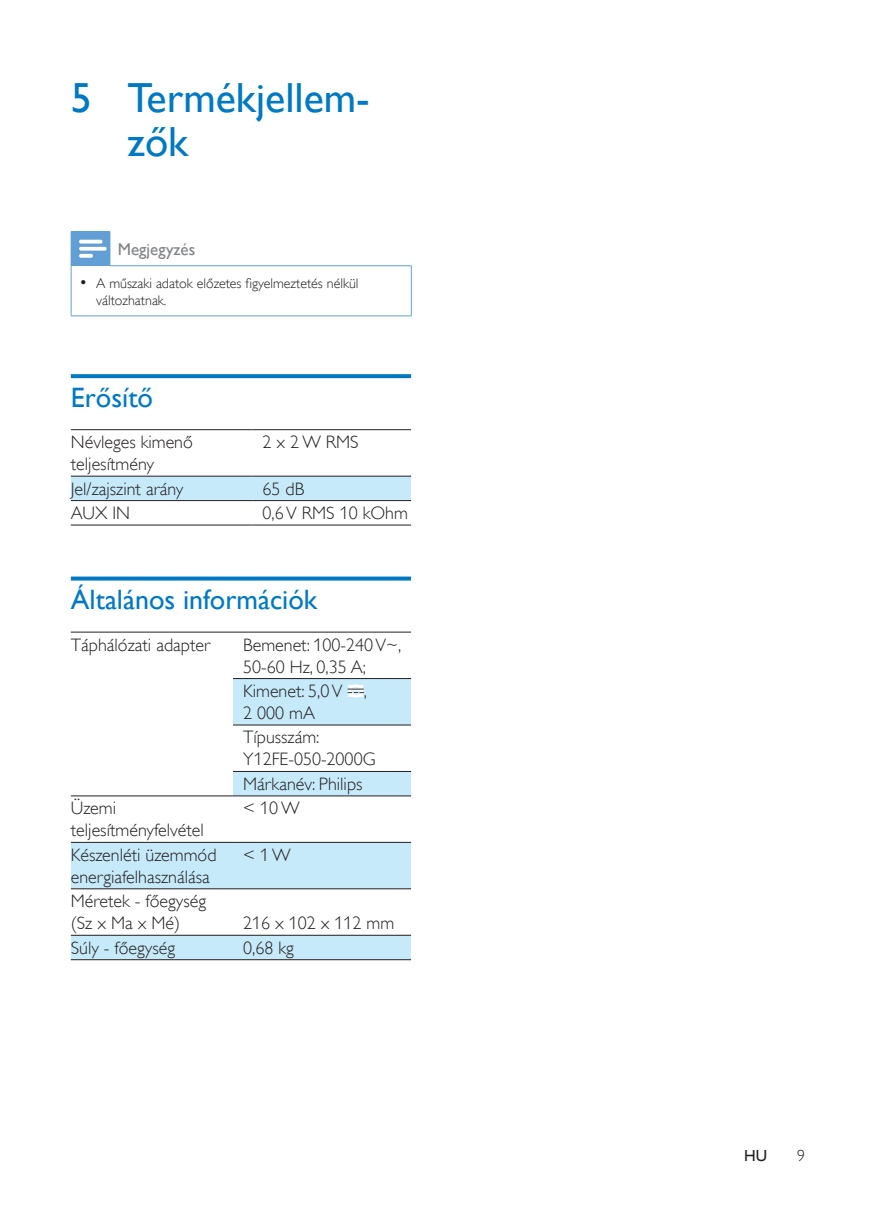
<style>
.page{position:relative;width:876px;height:1225px;background:#fff}
.page>*{position:absolute;margin:0;border:0;box-sizing:border-box;transform-origin:0 0}
.t1{font:42px/44px "Gill Sans Alt One WGL";color:#0079c2}
.t2{font:28px "Gill Sans Alt One WGL";color:#0079c2}
.t3{font:18px/22px "Gill Sans Alt One WGL Light";color:#231f20}
.t4{font:17px "Gill Sans Alt One WGL";color:#808285}
.t5{font:16px "Gill Sans Alt One WGL";color:#231f20}
.t6{font:16px "Gill Sans Alt One WGL Light";color:#231f20}
.t7{font:14px/17px "Gill Sans Alt One WGL Light";color:#231f20}
.s1{font-size:17px}
</style>
<div class="page">
<svg style="left:71px;top:374px;width:340px;height:4px"></svg>
<svg style="left:71px;top:576px;width:340px;height:4px"></svg>
<div style="left:71px;top:232px;width:39px;height:34px;background:#629fd5"></div>
<hr style="left:71px;top:266px;width:1px;height:50px;background:#629fd5">
<hr style="left:411px;top:266px;width:1px;height:50px;background:#629fd5">
<hr style="left:71px;top:315px;width:39px;height:1px;background:#629fd5">
<hr style="left:110px;top:315px;width:302px;height:1px;background:#629fd5">
<hr style="left:71px;top:231px;width:39px;height:1px;background:#629fd5">
<hr style="left:110px;top:232px;width:1px;height:33px;background:#629fd5">
<hr style="left:110px;top:265px;width:302px;height:1px;background:#629fd5">
<svg style="left:79px;top:240px;width:28px;height:18px"></svg>
<div style="left:71px;top:476px;width:340px;height:24px;background:#c6eafa"></div>
<hr style="left:71px;top:429px;width:181px;height:1px;background:#231f20">
<hr style="left:252px;top:429px;width:159px;height:1px;background:#231f20">
<hr style="left:71px;top:475px;width:181px;height:1px;background:#231f20">
<hr style="left:252px;top:475px;width:159px;height:1px;background:#231f20">
<hr style="left:71px;top:500px;width:181px;height:1px;background:#231f20">
<hr style="left:252px;top:500px;width:159px;height:1px;background:#231f20">
<hr style="left:71px;top:524px;width:181px;height:1px;background:#231f20">
<hr style="left:252px;top:524px;width:159px;height:1px;background:#231f20">
<svg style="left:71px;top:679px;width:340px;height:280px"></svg>
<hr style="left:71px;top:631px;width:162px;height:1px;background:#231f20">
<hr style="left:233px;top:631px;width:178px;height:1px;background:#231f20">
<hr style="left:233px;top:678px;width:178px;height:1px;background:#231f20">
<hr style="left:233px;top:724px;width:178px;height:1px;background:#231f20">
<hr style="left:233px;top:771px;width:178px;height:1px;background:#231f20">
<hr style="left:71px;top:795px;width:162px;height:1px;background:#231f20">
<hr style="left:233px;top:795px;width:178px;height:1px;background:#231f20">
<hr style="left:71px;top:842px;width:162px;height:1px;background:#231f20">
<hr style="left:233px;top:842px;width:178px;height:1px;background:#231f20">
<hr style="left:71px;top:888px;width:162px;height:1px;background:#231f20">
<hr style="left:233px;top:888px;width:178px;height:1px;background:#231f20">
<hr style="left:71px;top:934px;width:162px;height:1px;background:#231f20">
<hr style="left:233px;top:934px;width:178px;height:1px;background:#231f20">
<hr style="left:71px;top:959px;width:162px;height:1px;background:#231f20">
<hr style="left:233px;top:959px;width:178px;height:1px;background:#231f20">
<svg style="left:348px;top:685px;width:16px;height:12px"></svg>
<h1 class="t1" style="left:128px;top:75px;width:244px;text-indent:-57px">5 Termékjellem&shy;zők</h1>
<p class="t4" style="left:118px;top:237px;width:79px">Megjegyzés</p>
<p class="t7" style="left:96px;top:274px;width:264px;text-indent:-17px"><span class="s1">•</span> A műszaki adatok előzetes figyelmeztetés nélkül változhatnak.</p>
<h2 class="t2" style="left:71px;top:378px;width:84px">Erősítő</h2>
<p class="t3" style="left:71px;top:431px;width:124px">Névleges kimenő teljesítmény</p>
<p class="t3" style="left:262px;top:431px;width:98px">2 x 2 W RMS</p>
<p class="t3" style="left:71px;top:477px;width:114px">Jel/zajszint arány</p>
<p class="t3" style="left:262px;top:477px;width:43px">65 dB</p>
<p class="t3" style="left:71px;top:502px;width:61px">AUX IN</p>
<p class="t3" style="left:262px;top:502px;width:147px">0,6 V RMS 10 kOhm</p>
<h2 class="t2" style="left:71px;top:580px;width:248px">Általános információk</h2>
<p class="t3" style="left:71px;top:633px;width:141px">Táphálózati adapter</p>
<p class="t3" style="left:243px;top:633px;width:160px">Bemenet: 100-240 V~,<br>50-60 Hz, 0,35 A;</p>
<p class="t3" style="left:243px;top:680px;width:125px">Kimenet: 5,0 V ,<br>2 000 mA</p>
<p class="t3" style="left:243px;top:726px;width:134px">Típusszám:<br>Y12FE-050-2000G</p>
<p class="t3" style="left:243px;top:773px;width:121px">Márkanév: Philips</p>
<p class="t3" style="left:71px;top:797px;width:135px">Üzemi teljesítményfelvétel</p>
<p class="t3" style="left:243px;top:797px;width:58px">&lt; 10 W</p>
<p class="t3" style="left:71px;top:844px;width:147px">Készenléti üzemmód energiafelhasználása</p>
<p class="t3" style="left:243px;top:844px;width:49px">&lt; 1 W</p>
<p class="t3" style="left:71px;top:890px;width:137px">Méretek - főegység (Sz x Ma x Mé)</p>
<p class="t3" style="left:243px;top:912px;width:153px">216 x 102 x 112 mm</p>
<p class="t3" style="left:71px;top:936px;width:106px">Súly - főegység</p>
<p class="t3" style="left:243px;top:936px;width:52px">0,68 kg</p>
<p class="t5" style="left:744px;top:1145px;width:24px">HU</p>
<p class="t6" style="left:797px;top:1145px;width:9px">9</p>
</div>
